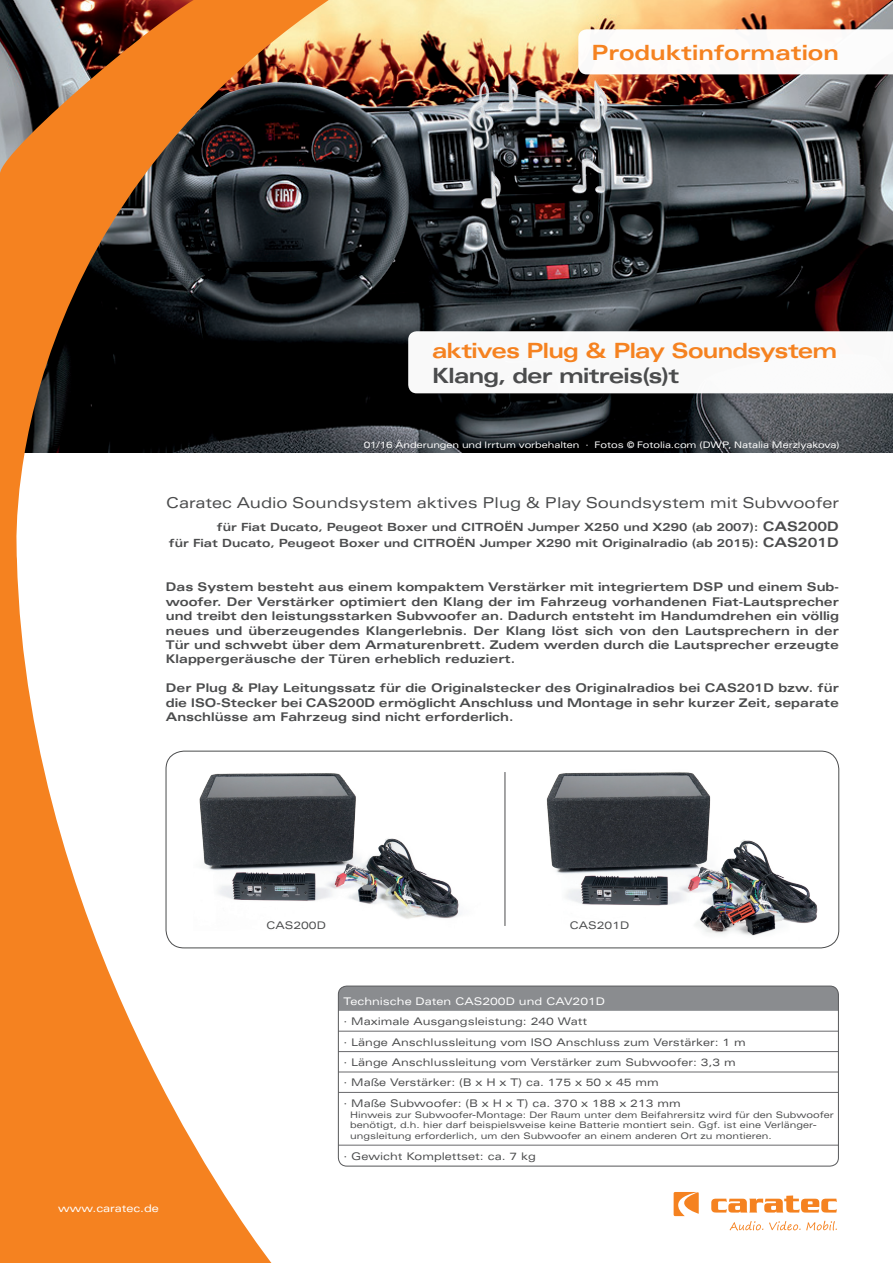
<style>
.page{position:relative;width:893px;height:1263px;background:#fff}
.page>*{position:absolute;margin:0;border:0;box-sizing:border-box;transform-origin:0 0}
.t1{font:700 expanded 21px "Univers LT";letter-spacing:-.03em;color:#f58220}
.t2{font:700 expanded 21px "Univers LT";letter-spacing:-.04em;color:#4b4c4d}
.t3{font:700 expanded 21px "Univers LT";color:#f58220}
.t4{font:expanded 15px "Univers LT";color:#4b4c4d}
.t5{font:700 expanded 12px/14.4px "Univers LT";color:#4b4c4d;text-align:justify}
.t6{font:700 expanded 11.25px/15.9px "Univers LT";color:#4b4c4d;text-align:right}
.t7{font:expanded 10.5px/20.4px "Univers LT";color:#4b4c4d}
.t8{font:expanded 10.5px "Univers LT";color:#fff}
.t9{font:expanded 9px/10.8px "Univers LT";color:#4b4c4d}
.t10{font:expanded 9px "Univers LT";letter-spacing:-.01em;color:#fff}
.s1{font-size:13.2px}
.s2{font-weight:400;font-size:9px;color:#fff}
</style>
<div class="page">
<svg style="left:674px;top:1192px;width:25px;height:24px"></svg>
<svg style="left:711px;top:1195px;width:126px;height:17px"></svg>
<svg style="left:730px;top:1221px;width:33px;height:9px"></svg>
<svg style="left:769px;top:1221px;width:68px;height:9px"></svg>
<img style="left:340px;top:0;width:553px;height:453px">
<div style="left:338px;top:986px;width:500px;height:25px;background:#8a8c8f"></div>
<svg style="left:340px;top:1030px;width:497px;height:115px"></svg>
<hr style="left:338px;top:1031px;width:500px;height:1px;background:#69696c">
<hr style="left:338px;top:1051px;width:500px;height:1px;background:#69696c">
<hr style="left:338px;top:1072px;width:500px;height:1px;background:#69696c">
<hr style="left:338px;top:1092px;width:500px;height:1px;background:#69696c">
<hr style="left:338px;top:1145px;width:500px;height:1px;background:#69696c">
<div style="left:338px;top:986px;width:501px;height:180px;border:1px solid #57585a;border-radius:9px"></div>
<svg style="left:0;top:0;width:340px;height:1263px"></svg>
<svg style="left:578px;top:29px;width:315px;height:45px"></svg>
<svg style="left:408px;top:331px;width:485px;height:62px"></svg>
<div style="left:166px;top:751px;width:673px;height:197px;background:#fff;border-radius:18px"></div>
<div style="left:166px;top:751px;width:673px;height:197px;border:1px solid #4b4c4d;border-radius:18px"></div>
<img style="left:199px;top:773px;width:262px;height:146px">
<img style="left:546px;top:772px;width:272px;height:164px">
<hr style="left:505px;top:772px;width:1px;height:154px;background:#4b4c4d">
<h1 class="t3" style="left:591px;top:41px;width:249px">Produktinformation</h1>
<h1 class="t1" style="left:432px;top:339px;width:407px">aktives Plug &amp; Play Soundsystem</h1>
<h1 class="t2" style="left:432px;top:364px;width:249px">Klang, der mitreis(s)t</h1>
<p class="t10" style="left:364px;top:439px;width:477px">01/16 Änderungen und Irrtum vorbehalten · Fotos © Fotolia.com (DWP, Natalia Merzlyakova)</p>
<p class="t4" style="left:166px;top:494px;width:675px">Caratec Audio Soundsystem aktives Plug &amp; Play Soundsystem mit Subwoofer</p>
<p class="t6" style="left:169px;top:519px;width:671px">für Fiat Ducato, Peugeot Boxer und CITROËN Jumper X250 und X290 (ab 2007): <span class="s1">CAS200D<br></span>für Fiat Ducato, Peugeot Boxer und CITROËN Jumper X290 mit Originalradio (ab 2015): <span class="s1">CAS201D</span></p>
<p class="t5" style="left:166px;top:580px;width:675px">Das System besteht aus einem kompaktem Verstärker mit integriertem DSP und einem Sub&shy;woofer. Der Verstärker optimiert den Klang der im Fahrzeug vorhandenen Fiat-Lautsprecher und treibt den leistungsstarken Subwoofer an. Dadurch entsteht im Handumdrehen ein völlig neues und überzeugendes Klangerlebnis. Der Klang löst sich von den Lautsprechern in der Tür und schwebt über dem Armaturenbrett. Zudem werden durch die Lautsprecher erzeugte Klappergeräusche der Türen erheblich reduziert.</p>
<p class="t5" style="left:166px;top:681px;width:675px">Der Plug &amp; Play Leitungssatz für die Originalstecker des Originalradios bei CAS201D bzw. für die ISO-Stecker bei CAS200D ermöglicht Anschluss und Montage in sehr kurzer Zeit, separate Anschlüsse am Fahrzeug sind nicht erforderlich. <span class="s2">Eve</span></p>
<p class="t7" style="left:266px;top:915px;width:61px">CAS200D</p>
<p class="t7" style="left:570px;top:915px;width:61px">CAS201D</p>
<p class="t8" style="left:58px;top:1202px;width:102px">www.caratec.de</p>
<p class="t8" style="left:344px;top:995px;width:263px">Technische Daten CAS200D und CAV201D</p>
<p class="t7" style="left:344px;top:1011px;width:404px">· Maximale Ausgangsleistung: 240 Watt<br>· Länge Anschlussleitung vom ISO Anschluss zum Verstärker: 1 m · Länge Anschlussleitung vom Verstärker zum Subwoofer: 3,3 m<br>· Maße Verstärker: (B x H x T) ca. 175 x 50 x 45 mm<br>· Maße Subwoofer: (B x H x T) ca. 370 x 188 x 213 mm</p>
<p class="t9" style="left:350px;top:1109px;width:485px">Hinweis zur Subwoofer-Montage: Der Raum unter dem Beifahrersitz wird für den Subwoofer benötigt, d.h. hier darf beispielsweise keine Batterie montiert sein. Ggf. ist eine Verlänger&shy;ungsleitung erforderlich, um den Subwoofer an einem anderen Ort zu montieren.</p>
<p class="t7" style="left:344px;top:1145px;width:194px">· Gewicht Komplettset: ca. 7 kg</p>
</div>
